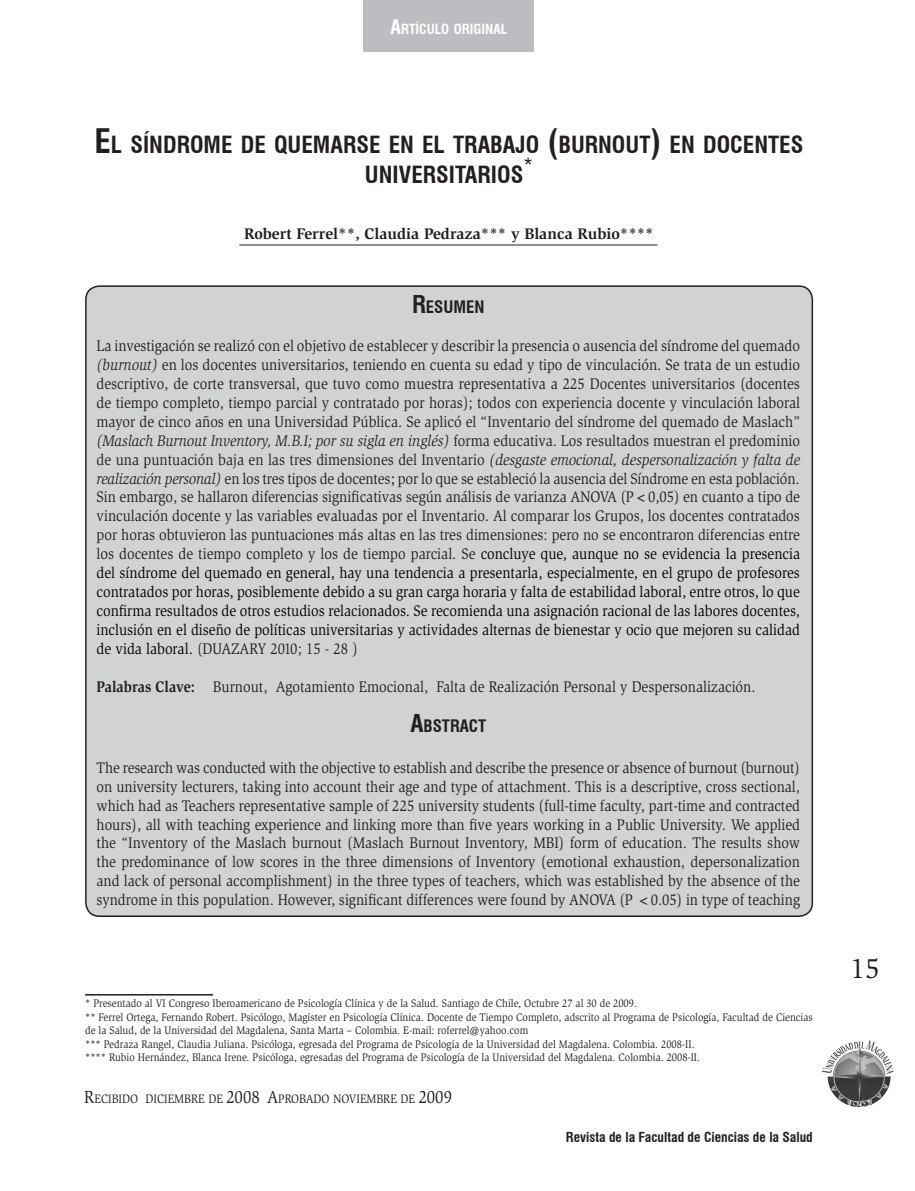
<style>
.page{position:relative;width:915px;height:1191px;background:#fff}
.page>*{position:absolute;margin:0;border:0;box-sizing:border-box;transform-origin:0 0}
.t1{font:28.5px "Slimbach";color:#231f20}
.Título{font:700 condensed 23.1px/30px "Swiss 721 BT";color:#231f20;text-align:center}
.Título-2{font:condensed 19.2px "Swiss 721 BT";color:#231f20}
.Subtítulo{font:700 condensed 16.8px "Swiss 721 BT";color:#231f20}
.C__de_texto{font:15.75px/18.9px "Slimbach";color:#231f20;text-align:justify;scale:.9 1}
.Autores{font:700 15.75px "Slimbach";color:#231f20}
.Cabezote_Titular{font:700 condensed 13.65px "Swiss 721 BT";color:#fff}
.t2{font:700 condensed 13.5px "Swiss 721 BT";color:#231f20}
.C__de_texto_2{font:12.6px "Slimbach";color:#231f20;scale:.9 1}
.C__de_texto_2-2{font:11.25px/13.5px "Slimbach";color:#231f20;scale:.9 1}
.s1{font-size:19.5px}
.s2{font-size:33px}
.s3{font-size:24px}
.s4{font-style:italic}
.s5{color:#000}
.s6{font-weight:700}
.s7{font-size:18px}
</style>
<div class="page">
<hr style="left:85px;top:994px;width:128px;height:1px;background:#231f20">
<img style="left:822px;top:1040px;width:70px;height:66px">
<div style="left:86px;top:286px;width:726px;height:630px;background:#d1d2d4;border-radius:14px"></div>
<div style="left:364px;top:0;width:170px;height:51px;background:#bcbdc0"></div>
<hr style="left:239px;top:245px;width:418px;height:1px;background:#231f20">
<p class="Cabezote_Titular" style="left:390px;top:20px;width:118px"><span class="s1">A</span>RTÍCULO ORIGINAL</p>
<p class="Título" style="left:94px;top:129px;width:710px"><span class="s2">E</span>L SÍNDROME DE QUEMARSE EN EL TRABAJO <span class="s2">(</span>BURNOUT<span class="s2">)</span> EN DOCENTES<br>UNIVERSITARIOS</p>
<p class="Título-2" style="left:523px;top:153px;width:11px">*</p>
<p class="Autores" style="left:244px;top:225px;width:411px">Robert Ferrel**, Claudia Pedraza*** y Blanca Rubio****</p>
<p class="Subtítulo" style="left:412px;top:297px;width:74px"><span class="s3">R</span>ESUMEN</p>
<p class="C__de_texto" style="left:96px;top:336px;width:783px">La investigación se realizó con el objetivo de establecer y describir la presencia o ausencia del síndrome del quemado <span class="s4">(burnout)</span> en los docentes universitarios, teniendo en cuenta su edad y tipo de vinculación. Se trata de un estudio descriptivo, de corte transversal, que tuvo como muestra representativa a 225 Docentes universitarios (docentes de tiempo completo, tiempo parcial y contratado por horas); todos con experiencia docente y vinculación laboral mayor de cinco años en una Universidad Pública. Se aplicó el “Inventario del síndrome del quemado de Maslach” <span class="s4">(Maslach Burnout Inventory, M.B.I; por su sigla en inglés)</span> forma educativa. Los resultados muestran el predominio de una puntuación baja en las tres dimensiones del Inventario <span class="s4">(desgaste emocional, despersonalización y falta de realización personal)</span> en los tres tipos de docentes<span class="s5">;</span> por lo que se estableció la ausencia del Síndrome en esta población.<br>Sin embargo, se hallaron diferencias significativas según análisis de varianza ANOVA (P&lt;0,05) en cuanto a tipo de vinculación docente y las variables evaluadas por el Inventario. Al comparar los Grupos, los docentes contratados por horas obtuvieron las puntuaciones más altas en las tres dimensiones: pero no se encontraron diferencias entre los docentes de tiempo completo y los de tiempo parcial. Se <span class="s5">concluye que, aunque no se evidencia la presencia del síndrome del quemado en general, hay una tendencia a presentarla, especialmente, en el grupo de profesores contratados por horas, posiblemente debido a su gran carga horaria y falta de estabilidad laboral, entre otros, lo que confirma resultados de otros estudios relacionados. Se recomienda una asignación racional de las labores docentes, inclusión en el diseño de políticas universitarias y actividades alternas de bienestar y ocio que mejoren su calidad de vida laboral.</span> (DUAZARY 2010; 15 - 28 )</p>
<p class="C__de_texto" style="left:96px;top:677px;width:733px"><span class="s6">Palabras Clave:</span> Burnout, Agotamiento Emocional, Falta de Realización Personal y Despersonalización.</p>
<p class="Subtítulo" style="left:410px;top:716px;width:77px"><span class="s3">A</span>BSTRACT</p>
<p class="C__de_texto" style="left:96px;top:758px;width:783px">The research was conducted with the objective to establish and describe the presence or absence of burnout (burnout) on university lecturers, taking into account their age and type of attachment. This is a descriptive, cross sectional, which had as Teachers representative sample of 225 university students (full-time faculty, part-time and contracted hours), all with teaching experience and linking more than five years working in a Public University. We applied the “Inventory of the Maslach burnout (Maslach Burnout Inventory, MBI) form of education. The results show the predominance of low scores in the three dimensions of Inventory (emotional exhaustion, depersonalization and lack of personal accomplishment) in the three types of teachers, which was established by the absence of the syndrome in this population. However, significant differences were found by ANOVA (P &lt;0.05) in type of teaching</p>
<p class="C__de_texto_2-2" style="left:85px;top:996px;width:614px">* Presentado al VI Congreso Iberoamericano de Psicología Clínica y de la Salud. Santiago de Chile, Octubre 27 al 30 de 2009.</p>
<p class="C__de_texto_2-2" style="left:85px;top:1010px;width:809px">** Ferrel Ortega, Fernando Robert. Psicólogo, Magíster en Psicología Clínica. Docente de Tiempo Completo, adscrito al Programa de Psicología, Facultad de Ciencias de la Salud, de la Universidad del Magdalena, Santa Marta – Colombia. E-mail: roferrel@yahoo.com</p>
<p class="C__de_texto_2-2" style="left:85px;top:1037px;width:678px">*** Pedraza Rangel, Claudia Juliana. Psicóloga, egresada del Programa de Psicología de la Universidad del Magdalena. Colombia. 2008-II.</p>
<p class="C__de_texto_2-2" style="left:85px;top:1050px;width:684px">**** Rubio Hernández, Blanca Irene. Psicóloga, egresadas del Programa de Psicología de la Universidad del Magdalena. Colombia. 2008-II.</p>
<p class="C__de_texto_2" style="left:84px;top:1091px;width:410px"><span class="s7">R</span>ECIBIDO DICIEMBRE DE <span class="s7">2008 A</span>PROBADO NOVIEMBRE DE <span class="s7">2009</span></p>
<p class="t2" style="left:565px;top:1129px;width:248px">Revista de la Facultad de Ciencias de la Salud</p>
<p class="t1" style="left:850px;top:952px;width:31px">15</p>
</div>
